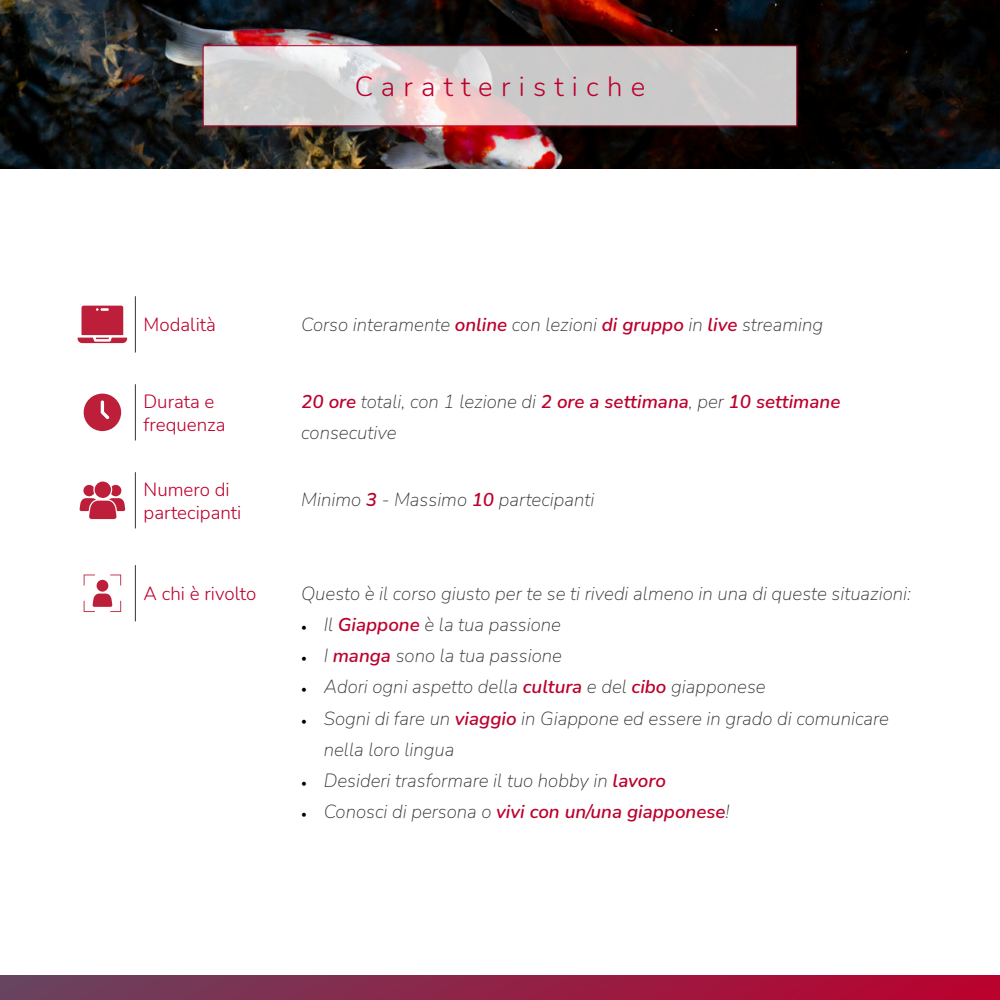
<style>
.page{position:relative;width:1000px;height:1000px;background:#fff}
.page>*{position:absolute;margin:0;border:0;box-sizing:border-box;transform-origin:0 0}
.t1{font:300 27.5px "Nunito";letter-spacing:.3em;color:#bc002d}
.t2{font:italic 200 18.75px/31.2px "Nunito";color:#333}
.t3{font:300 18.75px/22.5px "Nunito";color:#bc002d}
.t4{font:italic 600 18.75px "Nunito";color:#bc002d}
.s1{font-weight:600;color:#bc002d}
.s2{font-family:"Minion Pro";font-weight:400;font-style:normal;font-size:15px;color:#000}
.s3{font-weight:200;color:#333}
</style>
<div class="page">
<img style="left:0;top:0;width:1000px;height:169px">
<div style="left:0;top:975px;width:1000px;height:25px;background:linear-gradient(to right,#664460,#bb012e)"></div>
<svg style="left:202px;top:45px;width:596px;height:82px;fill:#cccac9"></svg>
<svg style="left:78px;top:306px;width:49px;height:37px"></svg>
<svg style="left:84px;top:394px;width:37px;height:37px"></svg>
<svg style="left:80px;top:482px;width:45px;height:37px"></svg>
<svg style="left:84px;top:575px;width:37px;height:37px"></svg>
<hr style="left:135px;top:296px;width:1px;height:56px;background:#333">
<hr style="left:135px;top:384px;width:1px;height:56px;background:#333">
<hr style="left:135px;top:472px;width:1px;height:56px;background:#333">
<hr style="left:135px;top:565px;width:1px;height:56px;background:#333">
<p class="t1" style="left:355px;top:67px;width:292px">Caratteristiche</p>
<p class="t3" style="left:144px;top:312px;width:74px">Modalità</p>
<p class="t2" style="left:301px;top:308px;width:523px">Corso interamente <span class="s1">online</span> con lezioni <span class="s1">di gruppo</span> in <span class="s1">live</span> streaming</p>
<p class="t3" style="left:144px;top:390px;width:83px">Durata e frequenza</p>
<p class="t3" style="left:144px;top:478px;width:88px">Numero di</p>
<p class="t3" style="left:144px;top:500px;width:99px">partecipanti</p>
<p class="t3" style="left:144px;top:581px;width:114px">A chi è rivolto</p>
<p class="t2" style="left:301px;top:385px;width:541px"><span class="s1">20 ore</span> totali, con 1 lezione di <span class="s1">2 ore a settimana</span>, per <span class="s1">10 settimane </span>consecutive</p>
<p class="t2" style="left:301px;top:483px;width:295px">Minimo <span class="s1">3</span> - Massimo <span class="s1">10</span> partecipanti</p>
<p class="t2" style="left:301px;top:577px;width:611px">Questo è il corso giusto per te se ti rivedi almeno in una di queste situazioni:</p>
<p class="t2" style="left:301px;top:608px;width:261px"><span class="s2">•</span> Il <span class="s1">Giappone</span> è la tua passione</p>
<p class="t2" style="left:301px;top:639px;width:262px"><span class="s2">•</span> I <span class="s1">manga</span> sono la tua passione</p>
<p class="t2" style="left:301px;top:671px;width:466px"><span class="s2">•</span> Adori ogni aspetto della <span class="s1">cultura</span> e del <span class="s1">cibo</span> giapponese</p>
<p class="t2" style="left:324px;top:702px;width:567px;text-indent:-22px"><span class="s2">•</span> Sogni di fare un <span class="s1">viaggio</span> in Giappone ed essere in grado di comunicare nella loro lingua</p>
<p class="t2" style="left:301px;top:764px;width:366px"><span class="s2">•</span> Desideri trasformare il tuo hobby in <span class="s1">lavoro</span></p>
<p class="t4" style="left:301px;top:799px;width:430px"><span class="s2">•</span> <span class="s3">Conosci di persona o</span> vivi con un/una giapponese<span class="s3">!</span></p>
</div>
